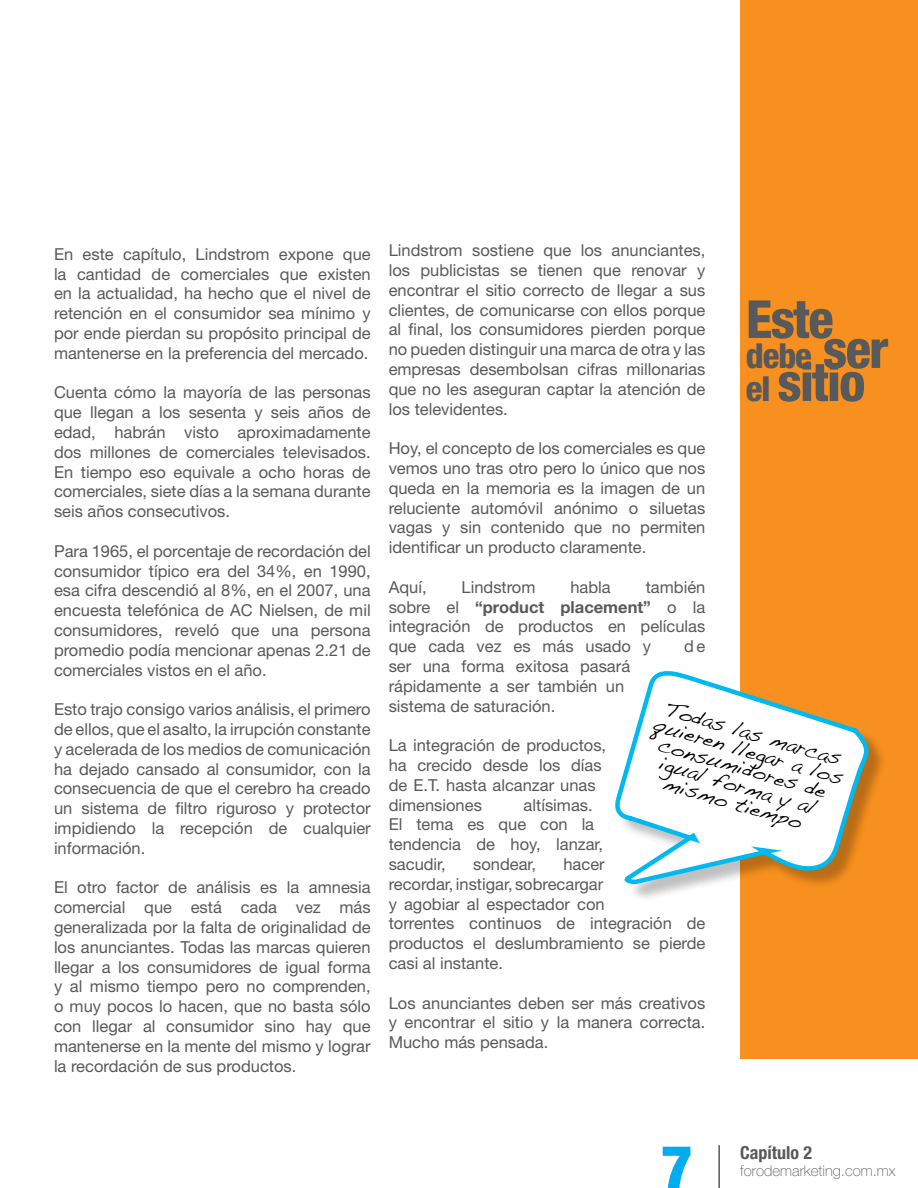
<style>
.page{position:relative;width:918px;height:1188px;background:#fff}
.page>*{position:absolute;margin:0;border:0;box-sizing:border-box;transform-origin:0 0}
.t1{font:900 condensed 60px "Helvetica Neue";color:#00aeef}
.t2{font:800 condensed 52.5px "Helvetica Neue LT Std";letter-spacing:-.03em;color:#58595b}
.t3{font:800 condensed 34.5px "Helvetica Neue LT Std";color:#58595b}
.t4{font:21px/18px "Handwriting Dakota";color:#000;text-align:center}
.t5{font:700 condensed 18px "Helvetica Neue";color:#58595b}
.t6{font:16.5px/19.8px "Helvetica Neue LT Std";color:#58595b;text-align:justify}
.t7{font:100 15px "Helvetica Neue";color:#58595b}
.s1{font-weight:700}
.s2{font-size:52.5px}
.s3{font-size:34.5px}
</style>
<div class="page">
<hr style="left:718px;top:1145px;width:2px;height:43px;background:#58595b">
<div style="left:740px;top:0;width:178px;height:1059px;background:#f7901e"></div>
<div style="left:617px;top:673px;width:269px;height:229px;background:#000;opacity:.25"></div>
<svg style="left:615px;top:671px;width:259px;height:216px"></svg>
<p class="t6" style="left:54px;top:244px;width:318px">En este capítulo, Lindstrom expone que la cantidad de comerciales que existen en la actualidad, ha hecho que el nivel de retención en el consumidor sea mínimo y por ende pierdan su propósito principal de mantenerse en la preferencia del mercado.</p>
<p class="t6" style="left:54px;top:383px;width:318px">Cuenta cómo la mayoría de las personas que llegan a los sesenta y seis años de edad, habrán visto aproximadamente dos millones de comerciales televisados.<br>En tiempo eso equivale a ocho horas de comerciales, siete días a la semana durante seis años consecutivos.</p>
<p class="t6" style="left:54px;top:541px;width:318px">Para 1965, el porcentaje de recordación del consumidor típico era del 34%, en 1990, esa cifra descendió al 8%, en el 2007, una encuesta telefónica de AC Nielsen, de mil consumidores, reveló que una persona promedio podía mencionar apenas 2.21 de comerciales vistos en el año.</p>
<p class="t6" style="left:54px;top:699px;width:318px">Esto trajo consigo varios análisis, el primero de ellos, que el asalto, la irrupción constante y acelerada de los medios de comunicación ha dejado cansado al consumidor, con la consecuencia de que el cerebro ha creado un sistema de filtro riguroso y protector impidiendo la recepción de cualquier información.</p>
<p class="t6" style="left:54px;top:878px;width:318px">El otro factor de análisis es la amnesia comercial que está cada vez más generalizada por la falta de originalidad de los anunciantes. Todas las marcas quieren llegar a los consumidores de igual forma y al mismo tiempo pero no comprenden, o muy pocos lo hacen, que no basta sólo con llegar al consumidor sino hay que mantenerse en la mente del mismo y lograr la recordación de sus productos.</p>
<p class="t6" style="left:389px;top:240px;width:318px">Lindstrom sostiene que los anunciantes, los publicistas se tienen que renovar y encontrar el sitio correcto de llegar a sus clientes, de comunicarse con ellos porque al final, los consumidores pierden porque no pueden distinguir una marca de otra y las empresas desembolsan cifras millonarias que no les aseguran captar la atención de los televidentes.</p>
<p class="t6" style="left:389px;top:438px;width:318px">Hoy, el concepto de los comerciales es que vemos uno tras otro pero lo único que nos queda en la memoria es la imagen de un reluciente automóvil anónimo o siluetas vagas y sin contenido que no permiten identificar un producto claramente.</p>
<p class="t6" style="left:389px;top:577px;width:39px">Aquí,</p>
<p class="t6" style="left:462px;top:577px;width:75px">Lindstrom</p>
<p class="t6" style="left:570px;top:577px;width:42px">habla</p>
<p class="t6" style="left:389px;top:577px;width:318px;text-indent:257px">también sobre el <span class="s1">“product placement”</span> o la integración de productos en películas que cada vez es más usado y</p>
<p class="t6" style="left:684px;top:636px;width:23px">de</p>
<h2 class="t2" style="left:746px;top:287px;width:89px">Este</h2>
<h3 class="t3" style="left:746px;top:334px;width:144px">debe <span class="s2">ser</span></h3>
<h2 class="t2" style="left:746px;top:350px;width:121px"><span class="s3">el</span> sitio</h2>
<p class="t6" style="left:389px;top:656px;width:243px;text-align:left">ser una forma exitosa pasará rápidamente a ser también un sistema de saturación.</p>
<p class="t6" style="left:389px;top:735px;width:219px;text-align:left">La integración de productos, ha crecido desde los días de E.T. hasta alcanzar unas dimensiones</p>
<p class="t4" style="left:662px;top:697px;width:198px;rotate:16deg">Todas las marcas quieren llegar a los consumidores de igual forma y al mismo tiempo</p>
<p class="t6" style="left:389px;top:795px;width:216px;text-align:left;text-indent:135px">altísimas.<br>El tema es que con la tendencia de hoy, lanzar, sacudir,</p>
<p class="t6" style="left:389px;top:854px;width:318px;text-align:left;text-indent:175px">hacer<br>recordar, instigar, sobrecargar<br>y agobiar al espectador con<br>torrentes continuos de integración de productos el deslumbramiento se pierde casi al instante.</p>
<p class="t6" style="left:389px;top:993px;width:318px">Los anunciantes deben ser más creativos y encontrar el sitio y la manera correcta.<br>Mucho más pensada.</p>
<p class="t6" style="left:473px;top:854px;width:64px">sondear,</p>
<h1 class="t1" style="left:661px;top:1130px;width:33px">7</h1>
<p class="t5" style="left:740px;top:1142px;width:73px">Capítulo 2</p>
<p class="t7" style="left:740px;top:1162px;width:157px">forodemarketing.com.mx</p>
</div>
